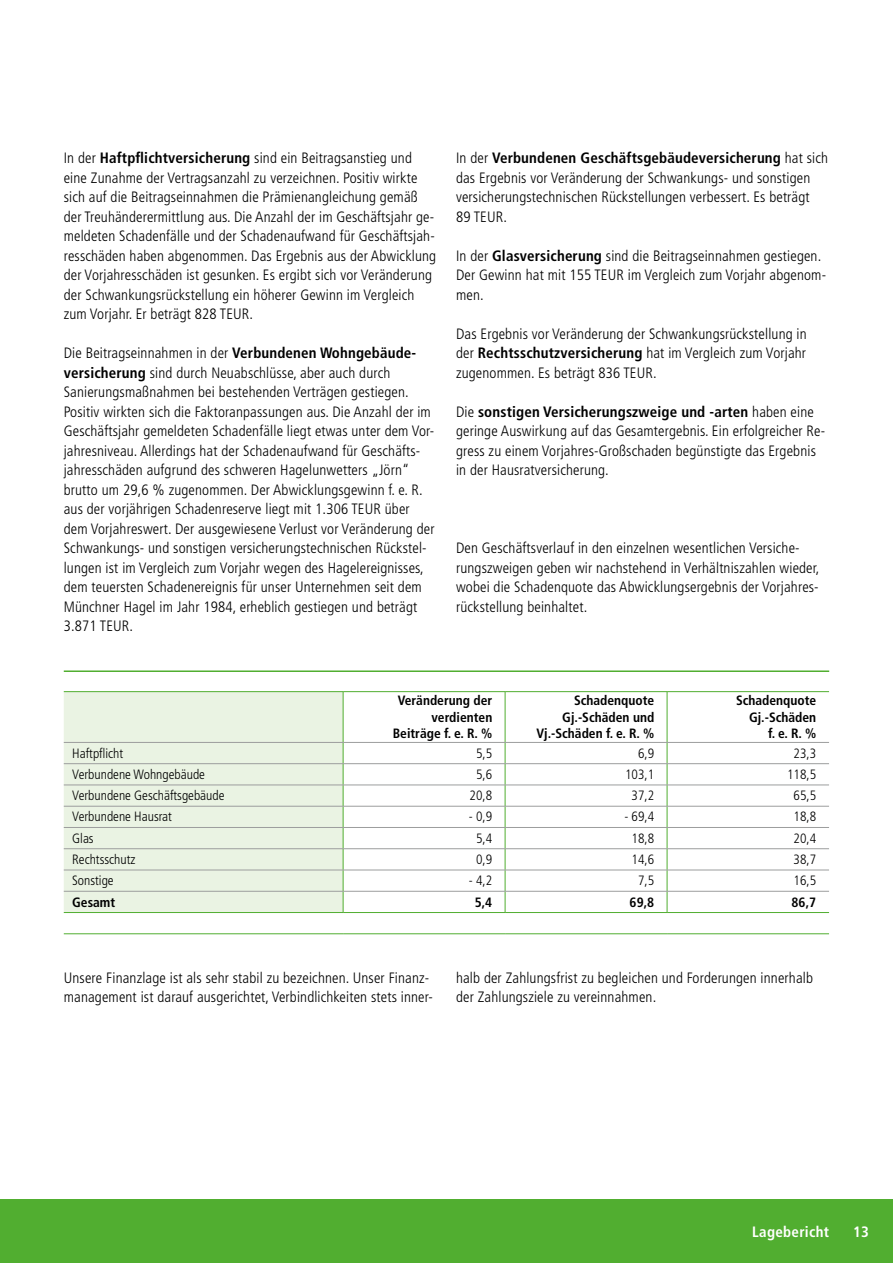
<style>
.page{position:relative;width:893px;height:1263px;background:#fff}
.page>*{position:absolute;margin:0;border:0;box-sizing:border-box;transform-origin:0 0}
.t1{font:300 condensed 15px/19.5px "Frutiger";letter-spacing:.01em;color:#000}
.t2{font:700 condensed 15px "Frutiger";letter-spacing:.02em;color:#fff}
.t3{font:300 condensed 13.5px "Frutiger";color:#000}
.t4{font:700 condensed 13.5px/16.5px "Frutiger";color:#000;text-align:right}
.s1{font-weight:700}
</style>
<div class="page">
<div style="left:0;top:1199px;width:893px;height:64px;background:#51ae30"></div>
<div style="left:64px;top:692px;width:279px;height:220px;background:#eaf3e3"></div>
<hr style="left:343px;top:692px;width:1px;height:50px;background:#51ae30">
<hr style="left:505px;top:692px;width:1px;height:50px;background:#51ae30">
<hr style="left:667px;top:692px;width:1px;height:50px;background:#51ae30">
<svg style="left:343px;top:743px;width:1px;height:169px"></svg>
<svg style="left:505px;top:743px;width:1px;height:169px"></svg>
<svg style="left:667px;top:743px;width:1px;height:169px"></svg>
<hr style="left:64px;top:691px;width:279px;height:1px;background:#51ae30">
<hr style="left:343px;top:691px;width:162px;height:1px;background:#51ae30">
<hr style="left:505px;top:691px;width:162px;height:1px;background:#51ae30">
<hr style="left:667px;top:691px;width:162px;height:1px;background:#51ae30">
<hr style="left:64px;top:912px;width:279px;height:1px;background:#51ae30">
<hr style="left:343px;top:912px;width:162px;height:1px;background:#51ae30">
<hr style="left:505px;top:912px;width:162px;height:1px;background:#51ae30">
<hr style="left:667px;top:912px;width:162px;height:1px;background:#51ae30">
<hr style="left:64px;top:933px;width:279px;height:1px;background:#51ae30">
<hr style="left:343px;top:933px;width:162px;height:1px;background:#51ae30">
<hr style="left:505px;top:933px;width:162px;height:1px;background:#51ae30">
<hr style="left:667px;top:933px;width:162px;height:1px;background:#51ae30">
<hr style="left:64px;top:763px;width:279px;height:1px;background:#9c9d9d">
<hr style="left:343px;top:763px;width:162px;height:1px;background:#9c9d9d">
<hr style="left:505px;top:763px;width:162px;height:1px;background:#9c9d9d">
<hr style="left:667px;top:763px;width:162px;height:1px;background:#9c9d9d">
<hr style="left:64px;top:785px;width:279px;height:1px;background:#9c9d9d">
<hr style="left:343px;top:785px;width:162px;height:1px;background:#9c9d9d">
<hr style="left:505px;top:785px;width:162px;height:1px;background:#9c9d9d">
<hr style="left:667px;top:785px;width:162px;height:1px;background:#9c9d9d">
<hr style="left:64px;top:806px;width:279px;height:1px;background:#9c9d9d">
<hr style="left:343px;top:806px;width:162px;height:1px;background:#9c9d9d">
<hr style="left:505px;top:806px;width:162px;height:1px;background:#9c9d9d">
<hr style="left:667px;top:806px;width:162px;height:1px;background:#9c9d9d">
<hr style="left:64px;top:827px;width:279px;height:1px;background:#9c9d9d">
<hr style="left:343px;top:827px;width:162px;height:1px;background:#9c9d9d">
<hr style="left:505px;top:827px;width:162px;height:1px;background:#9c9d9d">
<hr style="left:667px;top:827px;width:162px;height:1px;background:#9c9d9d">
<hr style="left:64px;top:848px;width:279px;height:1px;background:#9c9d9d">
<hr style="left:343px;top:848px;width:162px;height:1px;background:#9c9d9d">
<hr style="left:505px;top:848px;width:162px;height:1px;background:#9c9d9d">
<hr style="left:667px;top:848px;width:162px;height:1px;background:#9c9d9d">
<hr style="left:64px;top:870px;width:279px;height:1px;background:#9c9d9d">
<hr style="left:343px;top:870px;width:162px;height:1px;background:#9c9d9d">
<hr style="left:505px;top:870px;width:162px;height:1px;background:#9c9d9d">
<hr style="left:667px;top:870px;width:162px;height:1px;background:#9c9d9d">
<hr style="left:64px;top:891px;width:279px;height:1px;background:#9c9d9d">
<hr style="left:343px;top:891px;width:162px;height:1px;background:#9c9d9d">
<hr style="left:505px;top:891px;width:162px;height:1px;background:#9c9d9d">
<hr style="left:667px;top:891px;width:162px;height:1px;background:#9c9d9d">
<hr style="left:64px;top:742px;width:279px;height:1px;background:#9c9d9d">
<hr style="left:343px;top:742px;width:162px;height:1px;background:#9c9d9d">
<hr style="left:505px;top:742px;width:162px;height:1px;background:#9c9d9d">
<hr style="left:667px;top:742px;width:162px;height:1px;background:#9c9d9d">
<hr style="left:64px;top:670px;width:765px;height:2px;background:#51ae30">
<p class="t1" style="left:64px;top:149px;width:374px">In der <span class="s1">Haftpflichtversicherung</span> sind ein Beitragsanstieg und eine Zunahme der Vertragsanzahl zu verzeichnen. Positiv wirkte sich auf die Beitragseinnahmen die Prämienangleichung gemäß der Treuhänderermittlung aus. Die Anzahl der im Geschäftsjahr ge&shy;meldeten Schadenfälle und der Schadenaufwand für Geschäftsjah&shy;resschäden haben abgenommen. Das Ergebnis aus der Abwicklung der Vorjahresschäden ist gesunken. Es ergibt sich vor Veränderung der Schwankungsrückstellung ein höherer Gewinn im Vergleich zum Vorjahr. Er beträgt 828 TEUR.</p>
<p class="t1" style="left:64px;top:344px;width:372px">Die Beitragseinnahmen in der <span class="s1">Verbundenen Wohngebäude&shy;versicherung</span> sind durch Neuabschlüsse, aber auch durch Sanierungsmaßnahmen bei bestehenden Verträgen gestiegen.<br>Positiv wirkten sich die Faktoranpassungen aus. Die Anzahl der im Geschäftsjahr gemeldeten Schadenfälle liegt etwas unter dem Vor&shy;jahresniveau. Allerdings hat der Schadenaufwand für Geschäfts&shy;jahresschäden aufgrund des schweren Hagelunwetters „Jörn“ brutto um 29,6 % zugenommen. Der Abwicklungsgewinn f. e. R. aus der vorjährigen Schadenreserve liegt mit 1.306 TEUR über dem Vorjahreswert. Der ausgewiesene Verlust vor Veränderung der Schwankungs- und sonstigen versicherungstechnischen Rückstel&shy;lungen ist im Vergleich zum Vorjahr wegen des Hagelereignisses, dem teuersten Schadenereignis für unser Unternehmen seit dem Münchner Hagel im Jahr 1984, erheblich gestiegen und beträgt 3.871 TEUR.</p>
<p class="t1" style="left:456px;top:149px;width:374px">In der <span class="s1">Verbundenen Geschäftsgebäudeversicherung</span> hat sich das Ergebnis vor Veränderung der Schwankungs- und sonstigen versicherungstechnischen Rückstellungen verbessert. Es beträgt<br>89 TEUR.</p>
<p class="t1" style="left:456px;top:246px;width:372px">In der <span class="s1">Glasversicherung</span> sind die Beitragseinnahmen gestiegen.<br>Der Gewinn hat mit 155 TEUR im Vergleich zum Vorjahr abgenom&shy;men.</p>
<p class="t1" style="left:456px;top:324px;width:352px;text-align:justify">Das Ergebnis vor Veränderung der Schwankungsrückstellung in der <span class="s1">Rechtsschutzversicherung</span> hat im Vergleich zum Vorjahr zugenommen. Es beträgt 836 TEUR.</p>
<p class="t1" style="left:456px;top:402px;width:371px">Die <span class="s1">sonstigen Versicherungszweige und -arten</span> haben eine geringe Auswirkung auf das Gesamtergebnis. Ein erfolgreicher Re&shy;gress zu einem Vorjahres-Großschaden begünstigte das Ergebnis in der Hausratversicherung.</p>
<p class="t1" style="left:456px;top:539px;width:365px">Den Geschäftsverlauf in den einzelnen wesentlichen Versiche&shy;rungszweigen geben wir nachstehend in Verhältniszahlen wieder, wobei die Schadenquote das Abwicklungsergebnis der Vorjahres&shy;rückstellung beinhaltet.</p>
<p class="t4" style="left:393px;top:692px;width:101px">Veränderung der verdienten<br>Beiträge f. e. R. %</p>
<p class="t4" style="left:536px;top:692px;width:119px">Schadenquote<br>Gj.-Schäden und<br>Vj.-Schäden f. e. R. %</p>
<p class="t4" style="left:736px;top:692px;width:82px">Schadenquote<br>Gj.-Schäden<br>f. e. R. %</p>
<p class="t3" style="left:72px;top:745px;width:53px">Haftpflicht</p>
<p class="t3" style="left:476px;top:745px;width:18px">5,5</p>
<p class="t3" style="left:638px;top:745px;width:18px">6,9</p>
<p class="t3" style="left:794px;top:745px;width:24px">23,3</p>
<p class="t3" style="left:72px;top:767px;width:134px">Verbundene Wohngebäude</p>
<p class="t3" style="left:476px;top:767px;width:18px">5,6</p>
<p class="t3" style="left:625px;top:767px;width:31px">103,1</p>
<p class="t3" style="left:787px;top:767px;width:31px">118,5</p>
<p class="t3" style="left:72px;top:788px;width:154px">Verbundene Geschäftsgebäude</p>
<p class="t3" style="left:470px;top:788px;width:24px">20,8</p>
<p class="t3" style="left:632px;top:788px;width:24px">37,2</p>
<p class="t3" style="left:794px;top:788px;width:24px">65,5</p>
<p class="t3" style="left:72px;top:809px;width:101px">Verbundene Hausrat</p>
<p class="t3" style="left:469px;top:809px;width:25px">- 0,9</p>
<p class="t3" style="left:624px;top:809px;width:31px">- 69,4</p>
<p class="t3" style="left:793px;top:809px;width:24px">18,8</p>
<p class="t3" style="left:72px;top:830px;width:23px">Glas</p>
<p class="t3" style="left:476px;top:830px;width:18px">5,4</p>
<p class="t3" style="left:632px;top:830px;width:24px">18,8</p>
<p class="t3" style="left:793px;top:830px;width:24px">20,4</p>
<p class="t3" style="left:72px;top:852px;width:65px">Rechtsschutz</p>
<p class="t3" style="left:476px;top:852px;width:18px">0,9</p>
<p class="t3" style="left:632px;top:852px;width:24px">14,6</p>
<p class="t3" style="left:793px;top:852px;width:24px">38,7</p>
<p class="t3" style="left:72px;top:873px;width:43px">Sonstige</p>
<p class="t3" style="left:469px;top:873px;width:25px">- 4,2</p>
<p class="t3" style="left:638px;top:873px;width:18px">7,5</p>
<p class="t3" style="left:793px;top:873px;width:24px">16,5</p>
<p class="t4" style="left:72px;top:894px;width:44px">Gesamt</p>
<p class="t4" style="left:475px;top:894px;width:19px">5,4</p>
<p class="t4" style="left:630px;top:894px;width:26px">69,8</p>
<p class="t4" style="left:792px;top:894px;width:26px">86,7</p>
<p class="t1" style="left:64px;top:968px;width:371px">Unsere Finanzlage ist als sehr stabil zu bezeichnen. Unser Finanz&shy;management ist darauf ausgerichtet, Verbindlichkeiten stets inner-</p>
<p class="t1" style="left:456px;top:968px;width:358px">halb der Zahlungsfrist zu begleichen und Forderungen innerhalb der Zahlungsziele zu vereinnahmen.</p>
<p class="t2" style="left:752px;top:1223px;width:78px">Lagebericht</p>
<p class="t2" style="left:853px;top:1223px;width:17px">13</p>
</div>
